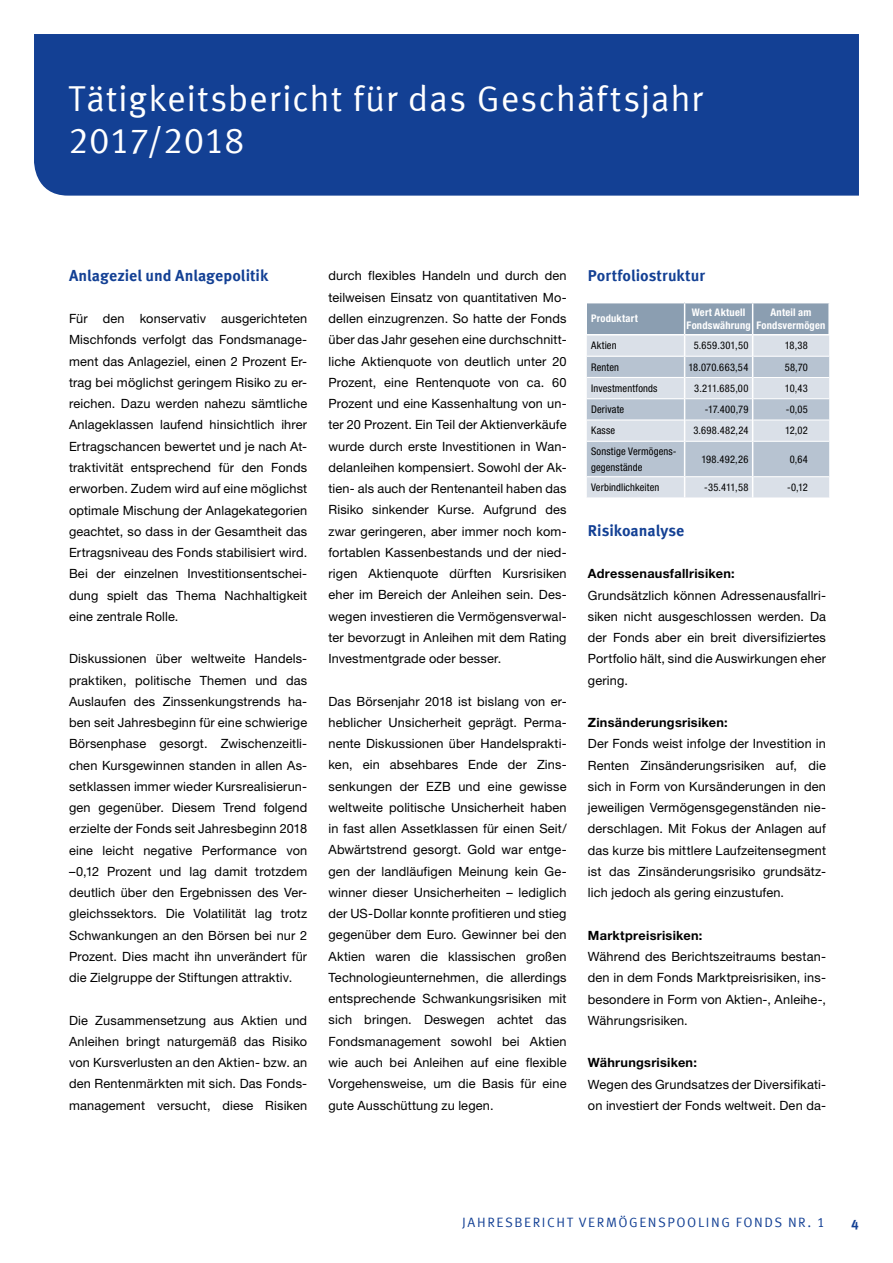
<style>
.page{position:relative;width:893px;height:1263px;background:#fff}
.page>*{position:absolute;margin:0;border:0;box-sizing:border-box;transform-origin:0 0}
.t1{font:36px/42.5px "Meta Offc Pro Norm";letter-spacing:.015em;color:#fff}
.t2{font:700 15.75px "Meta Offc Pro";color:#134094}
.t3{font:13.5px "Meta Offc Pro Norm";letter-spacing:.115em;color:#134094}
.t4{font:700 13.5px "Meta Offc Pro";color:#134094}
.t5{font:12.75px/21.3px "Helvetica Neue LTW1 G";letter-spacing:.01em;color:#000;text-align:justify}
.t6{font:700 12.75px "Helvetica Neue LTW1 G";letter-spacing:.02em;color:#000}
.t7{font:condensed 10.5px/15.9px "Helvetica Neue LTW1 G";letter-spacing:.015em;color:#000}
.t8{font:700 condensed 10.5px/12.6px "Helvetica Neue LTW1 G";letter-spacing:.02em;color:#fff;text-align:center}
</style>
<div class="page">
<div style="left:34px;top:34px;width:825px;height:162px;background:#134094"></div>
<svg style="left:587px;top:303px;width:242px;height:195px;background:#c4ced9"></svg>
<h1 class="t1" style="left:68px;top:75px;width:636px">Tätigkeitsbericht für das Geschäftsjahr<br>2017/2018</h1>
<p class="t2" style="left:69px;top:263px;width:201px">Anlageziel und Anlagepolitik</p>
<p class="t5" style="left:69px;top:308px;width:240px">Für den konservativ ausgerichteten Mischfonds verfolgt das Fondsmanage&shy;ment das Anlageziel, einen 2 Prozent Er&shy;trag bei möglichst geringem Risiko zu er&shy;reichen. Dazu werden nahezu sämtliche Anlageklassen laufend hinsichtlich ihrer Ertragschancen bewertet und je nach At&shy;traktivität entsprechend für den Fonds erworben. Zudem wird auf eine möglichst optimale Mischung der Anlagekategorien geachtet, so dass in der Gesamtheit das Ertragsniveau des Fonds stabilisiert wird.<br>Bei der einzelnen Investitionsentschei&shy;dung spielt das Thema Nachhaltigkeit eine zentrale Rolle.</p>
<p class="t5" style="left:69px;top:648px;width:240px">Diskussionen über weltweite Handels&shy;praktiken, politische Themen und das Auslaufen des Zinssenkungstrends ha&shy;ben seit Jahresbeginn für eine schwierige Börsenphase gesorgt. Zwischenzeitli&shy;chen Kursgewinnen standen in allen As&shy;setklassen immer wieder Kursrealisierun&shy;gen gegenüber. Diesem Trend folgend erzielte der Fonds seit Jahresbeginn 2018 eine leicht negative Performance von –0,12 Prozent und lag damit trotzdem deutlich über den Ergebnissen des Ver&shy;gleichssektors. Die Volatilität lag trotz Schwankungen an den Börsen bei nur 2<br>Prozent. Dies macht ihn unverändert für die Zielgruppe der Stiftungen attraktiv.</p>
<p class="t5" style="left:69px;top:1009px;width:240px">Die Zusammensetzung aus Aktien und Anleihen bringt naturgemäß das Risiko von Kursverlusten an den Aktien- bzw. an den Rentenmärkten mit sich. Das Fonds&shy;management versucht, diese Risiken</p>
<p class="t5" style="left:328px;top:265px;width:240px">durch flexibles Handeln und durch den teilweisen Einsatz von quantitativen Mo&shy;dellen einzugrenzen. So hatte der Fonds über das Jahr gesehen eine durchschnitt&shy;liche Aktienquote von deutlich unter 20<br>Prozent, eine Rentenquote von ca. 60<br>Prozent und eine Kassenhaltung von un&shy;ter 20 Prozent. Ein Teil der Aktienverkäufe wurde durch erste Investitionen in Wan&shy;delanleihen kompensiert. Sowohl der Ak&shy;tien- als auch der Rentenanteil haben das Risiko sinkender Kurse. Aufgrund des zwar geringeren, aber immer noch kom&shy;fortablen Kassenbestands und der nied&shy;rigen Aktienquote dürften Kursrisiken eher im Bereich der Anleihen sein. Des&shy;wegen investieren die Vermögensverwal&shy;ter bevorzugt in Anleihen mit dem Rating Investmentgrade oder besser.</p>
<p class="t5" style="left:328px;top:690px;width:240px">Das Börsenjahr 2018 ist bislang von er&shy;heblicher Unsicherheit geprägt. Perma&shy;nente Diskussionen über Handelsprakti&shy;ken, ein absehbares Ende der Zins&shy;senkungen der EZB und eine gewisse weltweite politische Unsicherheit haben in fast allen Assetklassen für einen Seit/ Abwärtstrend gesorgt. Gold war entge&shy;gen der landläufigen Meinung kein Ge&shy;winner dieser Unsicherheiten – lediglich der US-Dollar konnte profitieren und stieg gegenüber dem Euro. Gewinner bei den Aktien waren die klassischen großen Technologieunternehmen, die allerdings entsprechende Schwankungsrisiken mit sich bringen. Deswegen achtet das Fondsmanagement sowohl bei Aktien wie auch bei Anleihen auf eine flexible Vorgehensweise, um die Basis für eine gute Ausschüttung zu legen.</p>
<p class="t2" style="left:588px;top:263px;width:119px">Portfoliostruktur</p>
<p class="t8" style="left:591px;top:312px;width:48px">Produktart</p>
<p class="t8" style="left:687px;top:306px;width:66px">Wert Aktuell<br>Fondswährung</p>
<p class="t8" style="left:756px;top:306px;width:70px">Anteil am<br>Fondsvermögen</p>
<p class="t7" style="left:591px;top:338px;width:27px">Aktien</p>
<p class="t7" style="left:694px;top:338px;width:56px">5.659.301,50</p>
<p class="t7" style="left:785px;top:338px;width:25px">18,38</p>
<p class="t7" style="left:591px;top:359px;width:29px">Renten</p>
<p class="t7" style="left:688px;top:359px;width:61px">18.070.663,54</p>
<p class="t7" style="left:785px;top:359px;width:25px">58,70</p>
<p class="t7" style="left:591px;top:380px;width:68px">Investmentfonds</p>
<p class="t7" style="left:694px;top:380px;width:56px">3.211.685,00</p>
<p class="t7" style="left:785px;top:380px;width:25px">10,43</p>
<p class="t7" style="left:591px;top:401px;width:35px">Derivate</p>
<p class="t7" style="left:705px;top:401px;width:45px">-17.400,79</p>
<p class="t7" style="left:786px;top:401px;width:24px">-0,05</p>
<p class="t7" style="left:591px;top:423px;width:26px">Kasse</p>
<p class="t7" style="left:693px;top:423px;width:57px">3.698.482,24</p>
<p class="t7" style="left:785px;top:423px;width:24px">12,02</p>
<p class="t7" style="left:591px;top:443px;width:87px">Sonstige Vermögens&shy;gegenstände</p>
<p class="t7" style="left:701px;top:451px;width:48px">198.492,26</p>
<p class="t7" style="left:790px;top:451px;width:20px">0,64</p>
<p class="t7" style="left:591px;top:479px;width:70px">Verbindlichkeiten</p>
<p class="t7" style="left:704px;top:479px;width:46px">-35.411,58</p>
<p class="t7" style="left:787px;top:479px;width:22px">-0,12</p>
<p class="t2" style="left:588px;top:518px;width:98px">Risikoanalyse</p>
<p class="t6" style="left:588px;top:566px;width:148px">Adressenausfallrisiken:</p>
<p class="t5" style="left:588px;top:584px;width:240px">Grundsätzlich können Adressenausfallri&shy;siken nicht ausgeschlossen werden. Da der Fonds aber ein breit diversifiziertes Portfolio hält, sind die Auswirkungen eher gering.</p>
<p class="t6" style="left:588px;top:715px;width:141px">Zinsänderungsrisiken:</p>
<p class="t5" style="left:588px;top:733px;width:240px">Der Fonds weist infolge der Investition in Renten Zinsänderungsrisiken auf, die sich in Form von Kursänderungen in den jeweiligen Vermögensgegenständen nie&shy;derschlagen. Mit Fokus der Anlagen auf das kurze bis mittlere Laufzeitensegment ist das Zinsänderungsrisiko grundsätz&shy;lich jedoch als gering einzustufen.</p>
<p class="t6" style="left:588px;top:927px;width:116px">Marktpreisrisiken:</p>
<p class="t5" style="left:588px;top:946px;width:240px">Während des Berichtszeitraums bestan&shy;den in dem Fonds Marktpreisrisiken, ins&shy;besondere in Form von Aktien-, Anleihe-, Währungsrisiken.</p>
<p class="t6" style="left:588px;top:1055px;width:111px">Währungsrisiken:</p>
<p class="t5" style="left:588px;top:1073px;width:240px">Wegen des Grundsatzes der Diversifikati&shy;on investiert der Fonds weltweit. Den da-</p>
<p class="t3" style="left:462px;top:1211px;width:177px">JAHRESBERICHT Vermögens</p>
<p class="t3" style="left:667px;top:1211px;width:47px">poo ling</p>
<p class="t3" style="left:736px;top:1211px;width:91px">Fon ds Nr. 1</p>
<p class="t4" style="left:851px;top:1214px;width:9px">4</p>
</div>
